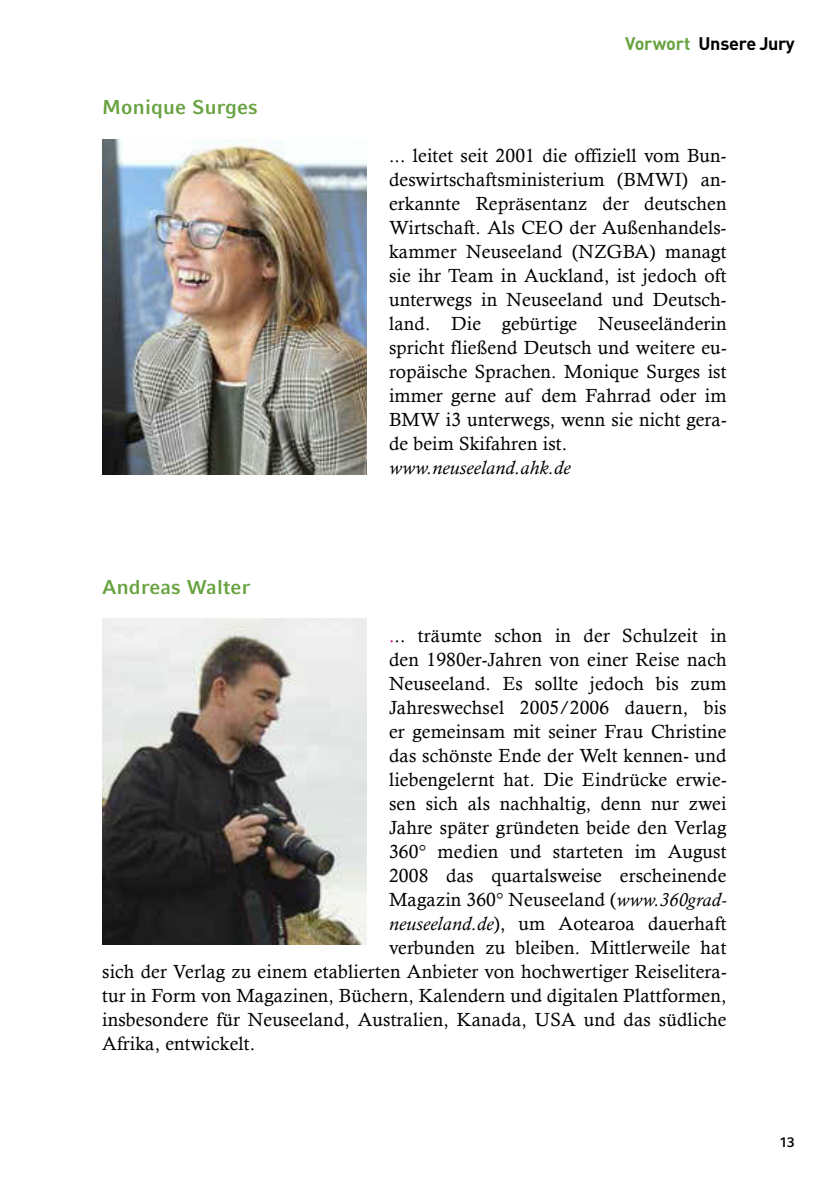
<style>
.page{position:relative;width:840px;height:1191px;background:#fff}
.page>*{position:absolute;margin:0;border:0;box-sizing:border-box;transform-origin:0 0}
.t1{font:700 20px "Compatil Fact LT Pro";letter-spacing:.01em;color:#69a341}
.t2{font:19px/24px "Calisto";letter-spacing:.01em;color:#000;text-align:justify}
.t3{font:italic 19px "Calisto";letter-spacing:.02em;color:#000}
.t4{font:700 18px "DINOT";letter-spacing:-.02em;color:#000}
.t5{font:700 14px "Compatil Fact LT Pro";color:#000;scale:.95 1}
.s1{color:#69a341}
.s2{color:#c4007a}
.s3{font-style:italic}
</style>
<div class="page">
<img style="left:102px;top:140px;width:264px;height:334px">
<img style="left:102px;top:618px;width:264px;height:326px">
<p class="t1" style="left:102px;top:95px;width:157px">Monique Surges</p>
<p class="t1" style="left:102px;top:575px;width:150px">Andreas Walter</p>
<p class="t4" style="left:624px;top:31px;width:171px"><span class="s1">Vorwort</span> Unsere Jury</p>
<p class="t2" style="left:389px;top:143px;width:339px">... leitet seit 2001 die offiziell vom Bun&shy;deswirtschaftsministerium (BMWI) an&shy;erkannte Repräsentanz der deutschen Wirtschaft. Als CEO der Außenhandels&shy;kammer Neuseeland (NZGBA) managt sie ihr Team in Auckland, ist jedoch oft unterwegs in Neuseeland und Deutsch&shy;land. Die gebürtige Neuseeländerin spricht fließend Deutsch und weitere eu&shy;ropäische Sprachen. Monique Surges ist immer gerne auf dem Fahrrad oder im BMW i3 unterwegs, wenn sie nicht gera&shy;de beim Skifahren ist.</p>
<p class="t3" style="left:389px;top:457px;width:183px">www.neuseeland.ahk.de</p>
<p class="t2" style="left:389px;top:623px;width:339px"><span class="s2">.</span>.. träumte schon in der Schulzeit in</p>
<p class="t2" style="left:389px;top:647px;width:339px">den 1980er-Jahren von einer Reise nach</p>
<p class="t2" style="left:389px;top:671px;width:339px">Neuseeland. Es sollte jedoch bis zum</p>
<p class="t2" style="left:389px;top:695px;width:339px">Jahreswechsel 2005/2006 dauern, bis</p>
<p class="t2" style="left:389px;top:719px;width:339px">er gemeinsam mit seiner Frau Christine</p>
<p class="t2" style="left:389px;top:743px;width:339px">das schönste Ende der Welt kennen- und</p>
<p class="t2" style="left:389px;top:767px;width:339px">liebengelernt hat. Die Eindrücke erwie-</p>
<p class="t2" style="left:389px;top:791px;width:339px">sen sich als nachhaltig, denn nur zwei</p>
<p class="t2" style="left:389px;top:815px;width:339px">Jahre später gründeten beide den Verlag</p>
<p class="t2" style="left:389px;top:839px;width:339px">360° medien und starteten im August</p>
<p class="t2" style="left:389px;top:863px;width:339px">2008 das quartalsweise erscheinende</p>
<p class="t2" style="left:389px;top:887px;width:339px">Magazin 360° Neuseeland (<span class="s3">www.360grad-</span></p>
<p class="t2" style="left:389px;top:911px;width:339px"><span class="s3">neuseeland.de</span>), um Aotearoa dauerhaft</p>
<p class="t2" style="left:389px;top:935px;width:339px">verbunden zu bleiben. Mittlerweile hat</p>
<p class="t2" style="left:102px;top:959px;width:625px">sich der Verlag zu einem etablierten Anbieter von hochwertiger Reiselitera-</p>
<p class="t2" style="left:102px;top:983px;width:625px">tur in Form von Magazinen, Büchern, Kalendern und digitalen Plattformen,</p>
<p class="t2" style="left:102px;top:1007px;width:625px">insbesondere für Neuseeland, Australien, Kanada, USA und das südliche</p>
<p class="t2" style="left:102px;top:1031px;width:154px">Afrika, entwickelt.</p>
<p class="t5" style="left:779px;top:1133px;width:17px">13</p>
</div>
